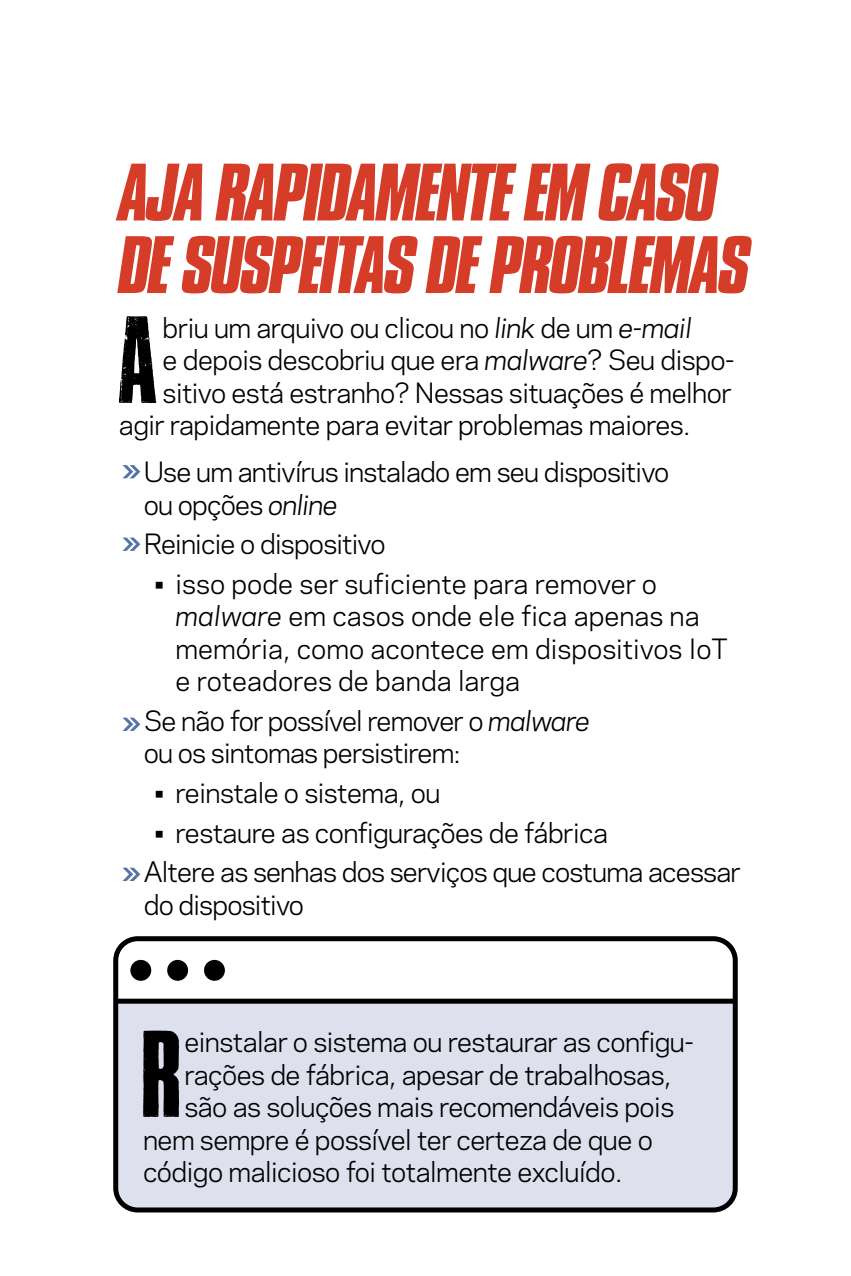
<style>
.page{position:relative;width:851px;height:1276px;background:#fff}
.page>*{position:absolute;margin:0;border:0;box-sizing:border-box;transform-origin:0 0}
.t1{font:103.25px "Cross Town";color:#000}
.t2{font:italic 700 70px/72.5px "Compacta BT";letter-spacing:-.04em;color:#d63d28}
.t3{font:26.25px/32.5px "Galaxie Polaris";letter-spacing:-.02em;color:#000}
.t4{font:26.25px/32.5px "Galaxie Polaris";color:#000}
.s1{font-style:italic}
</style>
<div class="page">
<svg style="left:122px;top:465px;width:18px;height:13px"></svg>
<svg style="left:122px;top:537px;width:18px;height:14px"></svg>
<svg style="left:122px;top:717px;width:18px;height:14px"></svg>
<svg style="left:122px;top:867px;width:18px;height:14px"></svg>
<div style="left:119px;top:1003px;width:616px;height:207px;background:#dee0ee"></div>
<div style="left:113px;top:936px;width:624px;height:276px;border:5px solid #000;border-radius:22px"></div>
<div style="left:117px;top:998px;width:618px;height:5px;background:#000"></div>
<div style="left:130px;top:960px;width:21px;height:20px;background:#000;border-radius:50%"></div>
<div style="left:167px;top:960px;width:21px;height:20px;background:#000;border-radius:50%"></div>
<div style="left:204px;top:960px;width:21px;height:20px;background:#000;border-radius:50%"></div>
<h2 class="t2" style="left:119px;top:157px;width:633px">AJA RAPIDAMENTE EM CASO<br>DE SUSPEITAS DE PROBLEMAS</h2>
<h1 class="t1" style="left:119px;top:315px;width:43px">A</h1>
<p class="t3" style="left:162px;top:310px;width:530px">briu um arquivo ou clicou no <span class="s1">link</span> de um <span class="s1">e-mail</span></p>
<p class="t3" style="left:162px;top:342px;width:573px">e depois descobriu que era <span class="s1">malware</span>? Seu dispo-</p>
<p class="t3" style="left:162px;top:375px;width:570px">sitivo está estranho? Nessas situações é melhor</p>
<p class="t3" style="left:119px;top:407px;width:573px">agir rapidamente para evitar problemas maiores.</p>
<p class="t3" style="left:144px;top:454px;width:527px">Use um antivírus instalado em seu dispositivo ou opções <span class="s1">online</span></p>
<p class="t3" style="left:144px;top:526px;width:243px">Reinicie o dispositivo</p>
<p class="t4" style="left:176px;top:566px;width:553px;text-indent:-21px">• isso pode ser suficiente para remover o <span class="s1">malware</span> em casos onde ele fica apenas na memória, como acontece em dispositivos IoT e roteadores de banda larga</p>
<p class="t3" style="left:144px;top:703px;width:448px">Se não for possível remover o <span class="s1">malware </span>ou os sintomas persistirem:</p>
<p class="t3" style="left:154px;top:775px;width:287px">• reinstale o sistema, ou</p>
<p class="t3" style="left:144px;top:811px;width:598px;line-height:39.5px;text-indent:11px">• restaure as configurações de fábrica<br>Altere as senhas dos serviços que costuma acessar</p>
<p class="t3" style="left:144px;top:887px;width:162px">do dispositivo</p>
<h1 class="t1" style="left:143px;top:1029px;width:41px">R</h1>
<p class="t3" style="left:184px;top:1024px;width:511px">einstalar o sistema ou restaurar as configu-</p>
<p class="t3" style="left:184px;top:1056px;width:488px">rações de fábrica, apesar de trabalhosas,</p>
<p class="t3" style="left:184px;top:1089px;width:491px">são as soluções mais recomendáveis pois</p>
<p class="t3" style="left:143px;top:1121px;width:511px">nem sempre é possível ter certeza de que o</p>
<p class="t3" style="left:143px;top:1154px;width:480px">código malicioso foi totalmente excluído.</p>
</div>
